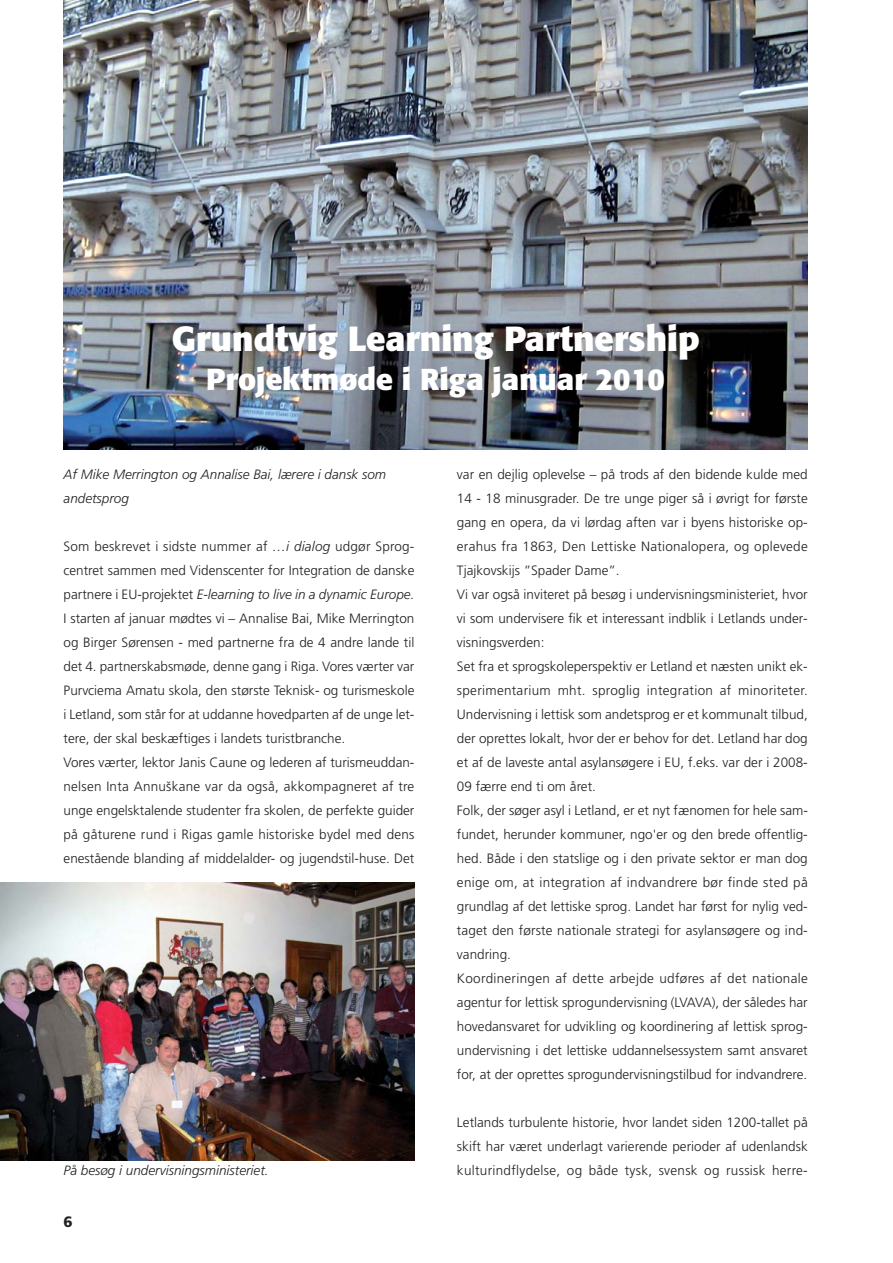
<style>
.page{position:relative;width:893px;height:1263px;background:#fff}
.page>*{position:absolute;margin:0;border:0;box-sizing:border-box;transform-origin:0 0}
.t1{font:700 34.5px "Formata";color:#fff}
.t2{font:700 30px "Formata";color:#fff}
.t3{font:900 15px "Frutiger";color:#231f20}
.t4{font:300 13.5px/24px "Frutiger";color:#231f20}
.t5{font:italic 300 13.5px/24px "Frutiger";color:#231f20}
.s1{font-style:italic}
</style>
<div class="page">
<img style="left:0;top:882px;width:414px;height:278px">
<img style="left:64px;top:0;width:744px;height:450px">
<h1 class="t1" style="left:172px;top:323px;width:529px">Grundtvig Learning Partnership</h1>
<h2 class="t2" style="left:206px;top:366px;width:460px">Projektmøde i Riga januar 2010</h2>
<p class="t5" style="left:64px;top:463px;width:324px">Af Mike Merrington og Annalise Bai, lærere i dansk som andetsprog</p>
<p class="t4" style="left:64px;top:535px;width:352px">Som beskrevet i sidste nummer af <span class="s1">…i dialog</span> udgør Sprog&shy;centret sammen med Videnscenter for Integration de danske partnere i EU-projektet <span class="s1">E-learning to live in a dynamic Europe.<br></span>I starten af januar mødtes vi – Annalise Bai, Mike Merrington og Birger Sørensen - med partnerne fra de 4 andre lande til det 4. partnerskabsmøde, denne gang i Riga. Vores værter var Purvciema Amatu skola, den største Teknisk- og turismeskole i Letland, som står for at uddanne hovedparten af de unge let&shy;tere, der skal beskæftiges i landets turistbranche.<br>Vores værter, lektor Janis Caune og lederen af turismeuddan&shy;nelsen Inta Annuškane var da også, akkompagneret af tre unge engelsktalende studenter fra skolen, de perfekte guider på gåturene rund i Rigas gamle historiske bydel med dens enestående blanding af middelalder- og jugendstil-huse. Det</p>
<p class="t5" style="left:64px;top:1160px;width:206px">På besøg i undervisningsministeriet.</p>
<p class="t3" style="left:64px;top:1215px;width:11px">6</p>
<p class="t4" style="left:457px;top:463px;width:352px">var en dejlig oplevelse – på trods af den bidende kulde med 14 - 18 minusgrader. De tre unge piger så i øvrigt for første gang en opera, da vi lørdag aften var i byens historiske op&shy;erahus fra 1863, Den Lettiske Nationalopera, og oplevede Tjajkovskijs ”Spader Dame”.<br>Vi var også inviteret på besøg i undervisningsministeriet, hvor vi som undervisere fik et interessant indblik i Letlands under&shy;visningsverden:<br>Set fra et sprogskoleperspektiv er Letland et næsten unikt ek&shy;sperimentarium mht. sproglig integration af minoriteter.<br>Undervisning i lettisk som andetsprog er et kommunalt tilbud, der oprettes lokalt, hvor der er behov for det. Letland har dog et af de laveste antal asylansøgere i EU, f.eks. var der i 2008- 09 færre end ti om året.<br>Folk, der søger asyl i Letland, er et nyt fænomen for hele sam&shy;fundet, herunder kommuner, ngo'er og den brede offentlig&shy;hed. Både i den statslige og i den private sektor er man dog enige om, at integration af indvandrere bør finde sted på grundlag af det lettiske sprog. Landet har først for nylig ved&shy;taget den første nationale strategi for asylansøgere og ind&shy;vandring.<br>Koordineringen af dette arbejde udføres af det nationale agentur for lettisk sprogundervisning (LVAVA), der således har hovedansvaret for udvikling og koordinering af lettisk sprog&shy;undervisning i det lettiske uddannelsessystem samt ansvaret for, at der oprettes sprogundervisningstilbud for indvandrere.</p>
<p class="t4" style="left:457px;top:1111px;width:352px;text-align:justify">Letlands turbulente historie, hvor landet siden 1200-tallet på skift har været underlagt varierende perioder af udenlandsk kulturindflydelse, og både tysk, svensk og russisk herre-</p>
</div>
